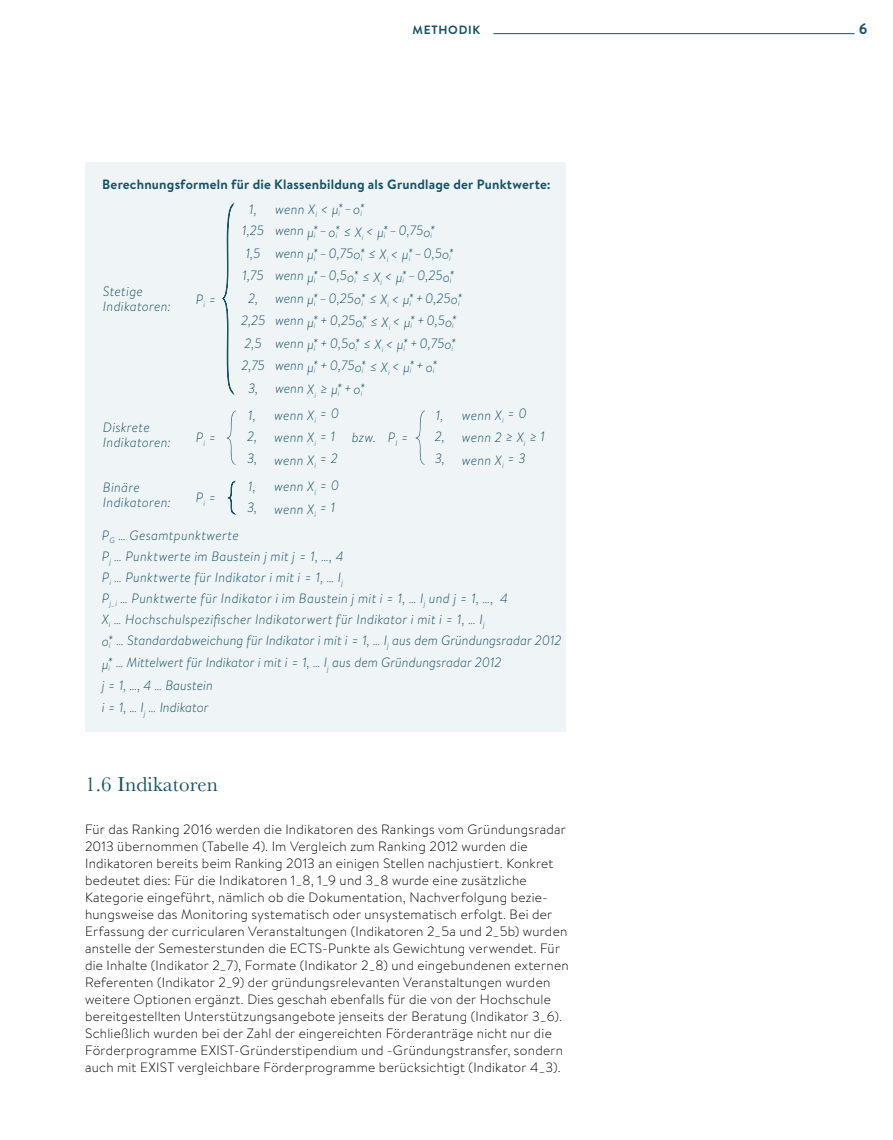
<style>
.page{position:relative;width:893px;height:1140px;background:#fff}
.page>*{position:absolute;margin:0;border:0;box-sizing:border-box;transform-origin:0 0}
.t1{font:21px "Baskerville";letter-spacing:.01em;color:#165265}
.t2{font:700 15px "Brandon Text";color:#165265}
.t3{font:300 13.5px/17px "Brandon Text";letter-spacing:.02em;color:#000}
.t4{font:italic 300 13.5px/21px "Brandon Text";letter-spacing:.01em;color:#165265}
.t5{font:700 13.5px "Brandon Text";letter-spacing:.015em;color:#165265}
.t6{font:700 12px "Brandon Text";letter-spacing:.06em;color:#165265}
</style>
<div class="page">
<div style="left:85px;top:162px;width:480px;height:569px;background:#eff4f6"></div>
<svg style="left:223px;top:203px;width:11px;height:191px"></svg>
<svg style="left:227px;top:410px;width:9px;height:55px"></svg>
<svg style="left:416px;top:410px;width:9px;height:55px"></svg>
<svg style="left:228px;top:481px;width:7px;height:33px"></svg>
<hr style="left:493px;top:33px;width:361px;height:1px;background:#165265">
<p class="t6" style="left:413px;top:21px;width:69px">METHODIK</p>
<p class="t2" style="left:859px;top:18px;width:10px">6</p>
<p class="t5" style="left:102px;top:175px;width:450px">Berechnungsformeln für die Klassenbildung als Grundlage der Punktwerte:</p>
<p class="t4" style="left:103px;top:284px;width:70px;line-height:15px">Stetige<br>Indikatoren:</p>
<p class="t4" style="left:196px;top:288px;width:22px">P<sub>i</sub> =</p>
<p class="t4" style="left:103px;top:419px;width:69px;line-height:15px">Diskrete<br>Indikatoren:</p>
<p class="t4" style="left:196px;top:427px;width:22px">P<sub>i</sub> =</p>
<p class="t4" style="left:242px;top:198px;width:194px;text-indent:33px">wenn X<sub>i</sub> &lt; μ<sub>i</sub> *–o<sub>i</sub> *<br>1,25 wenn μ<sub>i</sub> *–o<sub>i</sub> * ≤ X<sub>i</sub> &lt; μ<sub>i</sub> *–0,75o<sub>i</sub> *</p>
<p class="t4" style="left:246px;top:242px;width:209px">1,5 wenn μ<sub>i</sub> *–0,75o<sub>i</sub> * ≤ X<sub>i</sub> &lt; μ<sub>i</sub> *–0,5o<sub>i</sub> *</p>
<p class="t4" style="left:243px;top:264px;width:213px">1,75 wenn μ<sub>i</sub> *–0,5o<sub>i</sub> * ≤ X<sub>i</sub> &lt; μ<sub>i</sub> *–0,25o<sub>i</sub> *</p>
<p class="t4" style="left:248px;top:287px;width:12px">2,</p>
<p class="t4" style="left:275px;top:287px;width:189px">wenn μ<sub>i</sub> *–0,25o<sub>i</sub> * ≤ X<sub>i</sub> &lt; μ<sub>i</sub> *+0,25o<sub>i</sub> *</p>
<p class="t4" style="left:241px;top:309px;width:217px">2,25 wenn μ<sub>i</sub> *+0,25o<sub>i</sub> * ≤ X<sub>i</sub> &lt; μ<sub>i</sub> *+0,5o<sub>i</sub> *</p>
<p class="t4" style="left:244px;top:332px;width:213px">2,5 wenn μ<sub>i</sub> *+0,5o<sub>i</sub> * ≤ X<sub>i</sub> &lt; μ<sub>i</sub> *+0,75o<sub>i</sub> *</p>
<p class="t4" style="left:241px;top:354px;width:197px">2,75 wenn μ<sub>i</sub> *+0,75o<sub>i</sub> * ≤ X<sub>i</sub> &lt; μ<sub>i</sub> *+o<sub>i</sub> *</p>
<p class="t4" style="left:248px;top:377px;width:119px">3, wenn X<sub>i</sub> ≥ μ<sub>i</sub> *+o<sub>i</sub> *</p>
<p class="t4" style="left:249px;top:198px;width:9px">1,</p>
<p class="t4" style="left:248px;top:404px;width:9px">1,</p>
<p class="t4" style="left:274px;top:404px;width:67px">wenn X<sub>i</sub> = 0</p>
<p class="t4" style="left:247px;top:425px;width:12px">2,</p>
<p class="t4" style="left:247px;top:426px;width:92px;line-height:22.5px;text-align:right">wenn X<sub>i</sub> = 1<br>3, wenn X<sub>i</sub> = 2</p>
<p class="t4" style="left:352px;top:427px;width:59px">bzw. P<sub>I</sub> =</p>
<p class="t4" style="left:436px;top:404px;width:9px">1,</p>
<p class="t4" style="left:462px;top:404px;width:67px">wenn X<sub>i</sub> = 0</p>
<p class="t4" style="left:435px;top:425px;width:12px">2,</p>
<p class="t4" style="left:435px;top:426px;width:112px;line-height:22.5px;text-indent:27px">wenn 2 ≥ X<sub>i</sub> ≥ 1<br>3, wenn X<sub>i</sub> = 3</p>
<p class="t4" style="left:247px;top:475px;width:94px;line-height:22.5px;text-align:right">wenn X<sub>i</sub> = 0<br>3, wenn X<sub>i</sub> = 1</p>
<p class="t4" style="left:102px;top:524px;width:461px">P<sub>G</sub> … Gesamtpunktwerte<br>P<sub>j</sub> … Punktwerte im Baustein j mit j = 1, …, 4<br>P<sub>i</sub> … Punktwerte für Indikator i mit i = 1, … I<sub>j<br></sub>P<sub>j_i</sub> … Punktwerte für Indikator i im Baustein j mit i = 1, … I<sub>j</sub> und j = 1, …, 4<br>X<sub>i</sub> … Hochschulspezifischer Indikatorwert für Indikator i mit i = 1, … I<sub>j<br></sub>o<sub>i</sub> * … Standardabweichung für Indikator i mit i = 1, … I<sub>j</sub> aus dem Gründungsradar 2012</p>
<p class="t4" style="left:102px;top:651px;width:401px;line-height:22.5px">μ<sub>i</sub> * … Mittelwert für Indikator i mit i = 1, … I<sub>j</sub> aus dem Gründungsradar 2012 j = 1, …, 4 … Baustein<br>i = 1, … I<sub>j</sub> … Indikator</p>
<p class="t4" style="left:103px;top:479px;width:69px;line-height:15px">Binäre<br>Indikatoren:</p>
<p class="t4" style="left:248px;top:475px;width:9px">1,</p>
<p class="t4" style="left:196px;top:487px;width:22px">P<sub>i</sub> =</p>
<h1 class="t1" style="left:85px;top:771px;width:134px">1.6 Indikatoren</h1>
<p class="t3" style="left:85px;top:820px;width:485px">Für das Ranking 2016 werden die Indikatoren des Rankings vom Gründungsradar 2013 übernommen (Tabelle 4). Im Vergleich zum Ranking 2012 wurden die Indikatoren bereits beim Ranking 2013 an einigen Stellen nachjustiert. Konkret bedeutet dies: Für die Indikatoren 1_8, 1_9 und 3_8 wurde eine zusätzliche Kategorie eingeführt, nämlich ob die Dokumentation, Nachverfolgung bezie&shy;hungsweise das Monitoring systematisch oder unsystematisch erfolgt. Bei der Erfassung der curricularen Veranstaltungen (Indikatoren 2_5a und 2_5b) wurden anstelle der Semesterstunden die ECTS-Punkte als Gewichtung verwendet. Für die Inhalte (Indikator 2_7), Formate (Indikator 2_8) und eingebundenen externen Referenten (Indikator 2_9) der gründungsrelevanten Veranstaltungen wurden weitere Optionen ergänzt. Dies geschah ebenfalls für die von der Hochschule bereitgestellten Unterstützungsangebote jenseits der Beratung (Indikator 3_6).<br>Schließlich wurden bei der Zahl der eingereichten Förderanträge nicht nur die Förderprogramme EXIST-Gründerstipendium und -Gründungstransfer, sondern auch mit EXIST vergleichbare Förderprogramme berücksichtigt (Indikator 4_3).</p>
</div>
